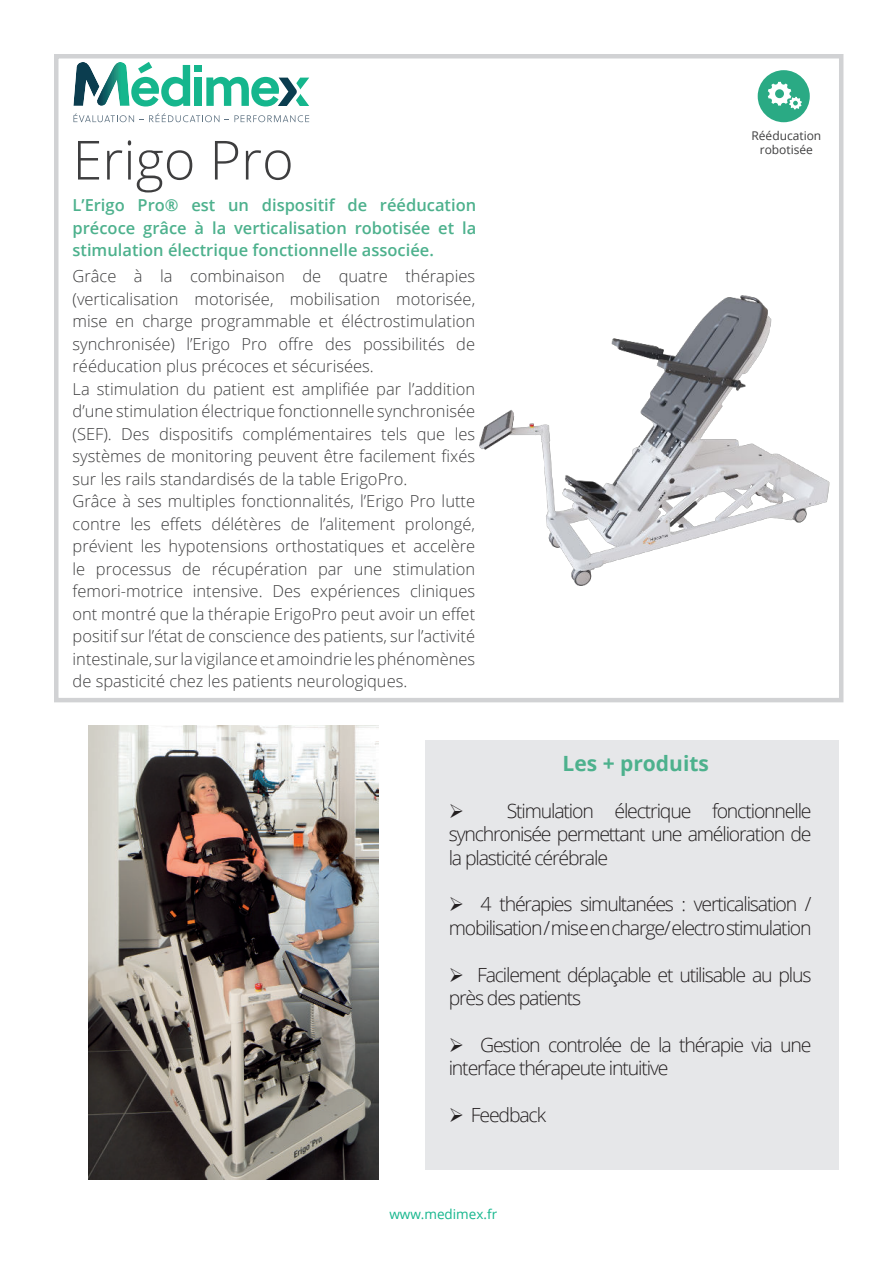
<style>
.page{position:relative;width:893px;height:1263px;background:#fff}
.page>*{position:absolute;margin:0;border:0;box-sizing:border-box;transform-origin:0 0}
.t1{font:300 54px "Open Sans";color:#3e3e3f}
.t2{font:700 21px "Open Sans";color:#4db18d}
.t3{font:300 19.5px/23.4px "Open Sans";letter-spacing:-.06em;color:#231f20}
.t4{font:300 16.5px/22.5px "Open Sans";color:#3e3e3f}
.t5{font:600 16.5px/22.5px "Open Sans";color:#4db18d;text-align:justify}
.t6{font:13.5px "Open Sans";color:#15b68d}
.t7{font:12px/14.4px "Open Sans";color:#3e3e3f;text-align:center}
</style>
<div class="page">
<div style="left:425px;top:740px;width:414px;height:429px;background:#e6e7e9"></div>
<div style="left:758px;top:70px;width:52px;height:52px;background:#2aaa84;border-radius:50%"></div>
<svg style="left:768px;top:82px;width:34px;height:27px"></svg>
<div style="left:54px;top:54px;width:789px;height:648px;border:5px solid #d1d2d4"></div>
<div style="left:195px;top:77px;width:7px;height:29px;background:#15b68d"></div>
<div style="left:195px;top:65px;width:7px;height:7px;background:#15b68d"></div>
<svg style="left:73px;top:113px;width:146px;height:9px"></svg>
<svg style="left:225px;top:115px;width:84px;height:7px"></svg>
<svg style="left:206px;top:77px;width:103px;height:30px"></svg>
<svg style="left:73px;top:62px;width:117px;height:45px"></svg>
<img style="left:479px;top:270px;width:365px;height:342px">
<img style="left:88px;top:726px;width:290px;height:454px">
<h1 class="t1" style="left:73px;top:138px;width:223px">Erigo Pro</h1>
<p class="t5" style="left:73px;top:196px;width:405px">L’Erigo Pro® est un dispositif de rééducation précoce grâce à la verticalisation robotisée et la stimulation électrique fonctionnelle associée.</p>
<p class="t4" style="left:73px;top:267px;width:404px">Grâce à la combinaison de quatre thérapies (verticalisation motorisée, mobilisation motorisée, mise en charge programmable et éléctrostimulation synchronisée) l’Erigo Pro offre des possibilités de rééducation plus précoces et sécurisées.<br>La stimulation du patient est amplifiée par l’addition d’une stimulation électrique fonctionnelle synchronisée (SEF). Des dispositifs complémentaires tels que les systèmes de monitoring peuvent être facilement fixés sur les rails standardisés de la table ErigoPro.<br>Grâce à ses multiples fonctionnalités, l’Erigo Pro lutte contre les effets délétères de l’alitement prolongé, prévient les hypotensions orthostatiques et accelère le processus de récupération par une stimulation femori-motrice intensive. Des expériences cliniques ont montré que la thérapie ErigoPro peut avoir un effet positif sur l’état de conscience des patients, sur l’activité intestinale, sur la vigilance et amoindrie les phénomènes de spasticité chez les patients neurologiques.</p>
<p class="t7" style="left:751px;top:129px;width:71px">Rééducation robotisée</p>
<p class="t2" style="left:562px;top:755px;width:148px">Les + produits</p>
<p class="t3" style="left:449px;top:801px;width:364px;text-align:justify">➢ Stimulation électrique fonctionnelle synchronisée permettant une amélioration de la plasticité cérébrale</p>
<p class="t3" style="left:449px;top:894px;width:364px">➢ 4 thérapies simultanées : verticalisation / mobilisation / mise en charge/ electro stimulation</p>
<p class="t3" style="left:449px;top:965px;width:364px">➢ Facilement déplaçable et utilisable au plus près des patients</p>
<p class="t3" style="left:449px;top:1035px;width:364px">➢ Gestion controlée de la thérapie via une interface thérapeute intuitive</p>
<p class="t3" style="left:449px;top:1105px;width:99px">➢ Feedback</p>
<p class="t6" style="left:389px;top:1207px;width:109px">www.medimex.fr</p>
</div>
